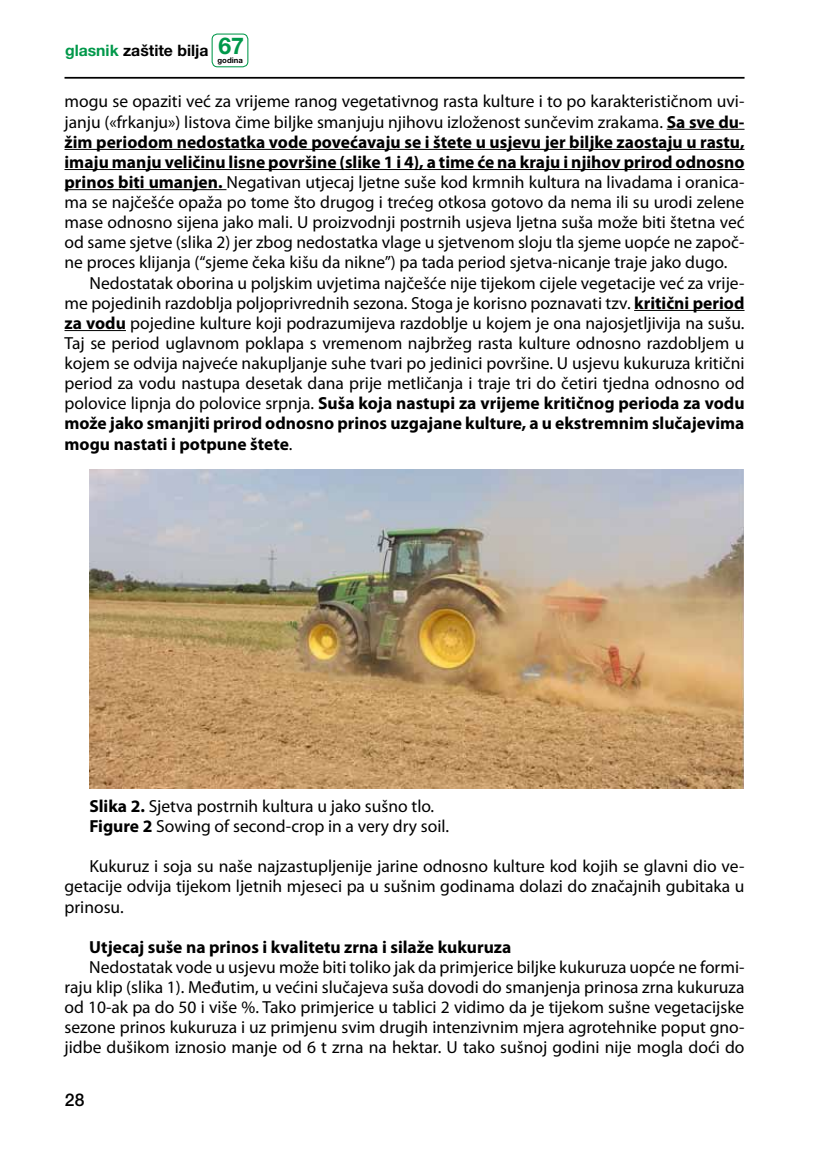
<style>
.page{position:relative;width:819px;height:1166px;background:#fff}
.page>*{position:absolute;margin:0;border:0;box-sizing:border-box;transform-origin:0 0}
.t1{font:17.5px/20.1px "Myriad Pro";color:#000;text-align:justify}
.t2{font:700 17.5px "Myriad Pro";color:#000}
.t3{font:500 17.5px "Helvetica Neue LT Pro";color:#000}
.t4{font:700 15.75px "Helvetica Neue LT Pro";color:#000}
.t5{font:700 7.7px "Helvetica Neue LT Pro";color:#000}
.s1{color:#00984a}
.s2{font-size:23.1px;color:#00984a}
.s3{font-weight:700}
.s4{font-weight:400}
</style>
<div class="page">
<hr style="left:64px;top:77px;width:680px;height:2px;background:#000">
<div style="left:211px;top:34px;width:37px;height:33px;border:1px solid #00984a;border-radius:5px"></div>
<hr style="left:666px;top:129px;width:78px;height:1px;background:#000">
<hr style="left:64px;top:149px;width:680px;height:1px;background:#000">
<hr style="left:64px;top:169px;width:680px;height:1px;background:#000">
<hr style="left:64px;top:189px;width:162px;height:1px;background:#000">
<hr style="left:634px;top:310px;width:110px;height:1px;background:#000">
<hr style="left:64px;top:330px;width:62px;height:1px;background:#000">
<img style="left:89px;top:470px;width:655px;height:318px">
<p class="t4" style="left:65px;top:40px;width:180px"><span class="s1">glasnik</span> zaštite bilja <span class="s2">67</span></p>
<p class="t5" style="left:217px;top:56px;width:27px">godina</p>
<p class="t1" style="left:64px;top:91px;width:681px">mogu se opaziti već za vrijeme ranog vegetativnog rasta kulture i to po karakterističnom uvi-</p>
<p class="t1" style="left:64px;top:111px;width:681px">janju («frkanju») listova čime biljke smanjuju njihovu izloženost sunčevim zrakama. <span class="s3">Sa sve du-</span></p>
<p class="t2" style="left:64px;top:130px;width:681px">žim periodom nedostatka vode povećavaju se i štete u usjevu jer biljke zaostaju u rastu,</p>
<p class="t2" style="left:64px;top:150px;width:681px">imaju manju veličinu lisne površine (slike 1 i 4), a time će na kraju i njihov prirod odnosno</p>
<p class="t1" style="left:64px;top:172px;width:681px"><span class="s3">prinos biti umanjen.</span> Negativan utjecaj ljetne suše kod krmnih kultura na livadama i oranica-</p>
<p class="t1" style="left:64px;top:192px;width:681px">ma se najčešće opaža po tome što drugog i trećeg otkosa gotovo da nema ili su urodi zelene</p>
<p class="t1" style="left:64px;top:212px;width:681px">mase odnosno sijena jako mali. U proizvodnji postrnih usjeva ljetna suša može biti štetna već</p>
<p class="t1" style="left:64px;top:232px;width:681px">od same sjetve (slika 2) jer zbog nedostatka vlage u sjetvenom sloju tla sjeme uopće ne započ-</p>
<p class="t1" style="left:64px;top:252px;width:664px">ne proces klijanja (“sjeme čeka kišu da nikne”) pa tada period sjetva-nicanje traje jako dugo.</p>
<p class="t1" style="left:89px;top:272px;width:656px">Nedostatak oborina u poljskim uvjetima najčešće nije tijekom cijele vegetacije već za vrije-</p>
<p class="t1" style="left:64px;top:292px;width:681px">me pojedinih razdoblja poljoprivrednih sezona. Stoga je korisno poznavati tzv. <span class="s3">kritični period</span></p>
<p class="t1" style="left:64px;top:313px;width:681px"><span class="s3">za vodu</span> pojedine kulture koji podrazumijeva razdoblje u kojem je ona najosjetljivija na sušu.</p>
<p class="t1" style="left:64px;top:333px;width:681px">Taj se period uglavnom poklapa s vremenom najbržeg rasta kulture odnosno razdobljem u</p>
<p class="t1" style="left:64px;top:353px;width:681px">kojem se odvija najveće nakupljanje suhe tvari po jedinici površine. U usjevu kukuruza kritični</p>
<p class="t1" style="left:64px;top:373px;width:681px">period za vodu nastupa desetak dana prije metličanja i traje tri do četiri tjedna odnosno od</p>
<p class="t2" style="left:64px;top:392px;width:681px"><span class="s4">polovice lipnja do polovice srpnja.</span> Suša koja nastupi za vrijeme kritičnog perioda za vodu</p>
<p class="t2" style="left:64px;top:412px;width:681px">može jako smanjiti prirod odnosno prinos uzgajane kulture, a u ekstremnim slučajevima</p>
<p class="t2" style="left:64px;top:432px;width:229px">mogu nastati i potpune štete<span class="s4">.</span></p>
<p class="t1" style="left:89px;top:796px;width:361px"><span class="s3">Slika 2.</span> Sjetva postrnih kultura u jako sušno tlo.<br><span class="s3">Figure 2</span> Sowing of second-crop in a very dry soil.</p>
<p class="t1" style="left:64px;top:856px;width:681px;text-indent:25px">Kukuruz i soja su naše najzastupljenije jarine odnosno kulture kod kojih se glavni dio ve&shy;getacije odvija tijekom ljetnih mjeseci pa u sušnim godinama dolazi do značajnih gubitaka u prinosu.</p>
<p class="t2" style="left:89px;top:935px;width:423px">Utjecaj suše na prinos i kvalitetu zrna i silaže kukuruza</p>
<p class="t1" style="left:64px;top:957px;width:681px;text-indent:25px">Nedostatak vode u usjevu može biti toliko jak da primjerice biljke kukuruza uopće ne formi&shy;raju klip (slika 1). Međutim, u većini slučajeva suša dovodi do smanjenja prinosa zrna kukuruza od 10-ak pa do 50 i više %. Tako primjerice u tablici 2 vidimo da je tijekom sušne vegetacijske sezone prinos kukuruza i uz primjenu svim drugih intenzivnim mjera agrotehnike poput gno&shy;jidbe dušikom iznosio manje od 6 t zrna na hektar. U tako sušnoj godini nije mogla doći do</p>
<p class="t3" style="left:65px;top:1090px;width:21px">28</p>
</div>
